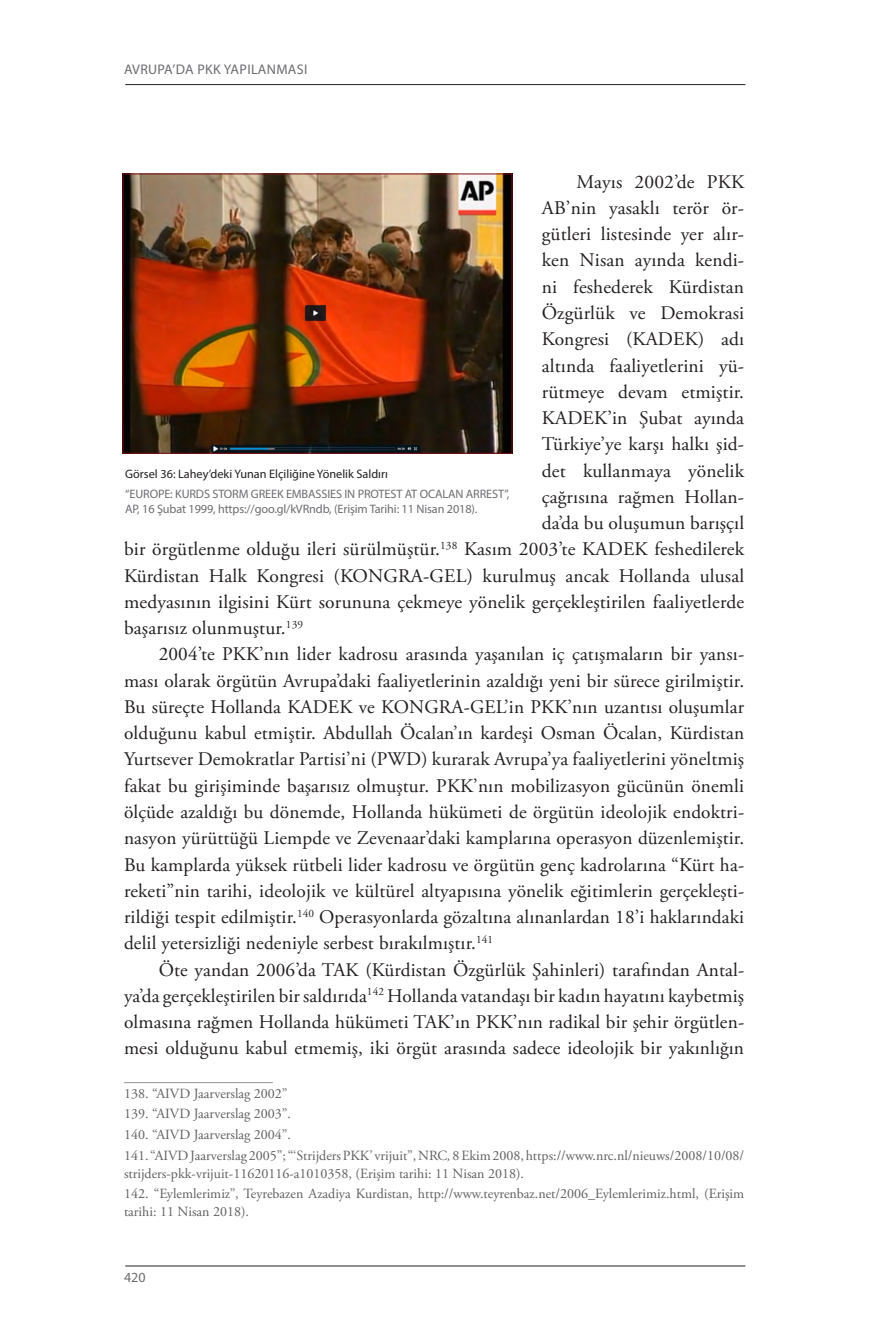
<style>
.page{position:relative;width:893px;height:1340px;background:#fff}
.page>*{position:absolute;margin:0;border:0;box-sizing:border-box;transform-origin:0 0}
.t1{font:19.25px/26.2px "Adobe Garamond Pro";letter-spacing:.01em;color:#231f20;text-align:justify}
.dipnot{font:14px/17.5px "Adobe Garamond Pro";color:#5f5f62}
.t2{font:14px "Myriad Pro";letter-spacing:.025em;color:#6c6d70}
.Resim_Altı{font:12.25px/14.9px "Myriad Pro";letter-spacing:-.01em;color:#6c6d70}
.Resim_Altı-2{font:12.25px "Myriad Pro";color:#231f20}
.s1{font-style:italic}
</style>
<div class="page">
<hr style="left:125px;top:1265px;width:620px;height:1px;background:#231f20">
<hr style="left:125px;top:84px;width:620px;height:1px;background:#231f20">
<hr style="left:124px;top:1082px;width:149px;height:1px;background:#939598">
<img style="left:125px;top:176px;width:385px;height:275px">
<p class="t2" style="left:124px;top:61px;width:185px">AVRUPA’DA PKK YAPILANMASI</p>
<p class="t1" style="left:576px;top:169px;width:169px">Mayıs 2002’de PKK</p>
<p class="t1" style="left:542px;top:195px;width:204px">AB’nin yasaklı terör ör-</p>
<p class="t1" style="left:542px;top:222px;width:204px">gütleri listesinde yer alır-</p>
<p class="t1" style="left:542px;top:248px;width:204px">ken Nisan ayında kendi-</p>
<p class="t1" style="left:542px;top:274px;width:204px">ni feshederek Kürdistan</p>
<p class="t1" style="left:542px;top:300px;width:204px">Özgürlük ve Demokrasi</p>
<p class="t1" style="left:542px;top:327px;width:204px">Kongresi (KADEK) adı</p>
<p class="t1" style="left:542px;top:353px;width:204px">altında faaliyetlerini yü-</p>
<p class="t1" style="left:542px;top:379px;width:204px">rütmeye devam etmiştir.</p>
<p class="t1" style="left:542px;top:405px;width:204px">KADEK’in Şubat ayında</p>
<p class="t1" style="left:542px;top:432px;width:204px">Türkiye’ye karşı halkı şid-</p>
<p class="t1" style="left:542px;top:458px;width:204px">det kullanmaya yönelik</p>
<p class="t1" style="left:542px;top:484px;width:204px">çağrısına rağmen Hollan-</p>
<p class="t1" style="left:542px;top:510px;width:204px">da’da bu oluşumun barışçıl</p>
<p class="t1" style="left:124px;top:537px;width:622px">bir örgütlenme olduğu ileri sürülmüştür.<sup>138</sup> Kasım 2003’te KADEK feshedilerek</p>
<p class="t1" style="left:124px;top:563px;width:622px">Kürdistan Halk Kongresi (KONGRA-GEL) kurulmuş ancak Hollanda ulusal</p>
<p class="t1" style="left:124px;top:589px;width:622px">medyasının ilgisini Kürt sorununa çekmeye yönelik gerçekleştirilen faaliyetlerde</p>
<p class="t1" style="left:124px;top:615px;width:181px">başarısız olunmuştur.<sup>139</sup></p>
<p class="t1" style="left:124px;top:642px;width:622px;text-indent:35px">2004’te PKK’nın lider kadrosu arasında yaşanılan iç çatışmaların bir yansı&shy;ması olarak örgütün Avrupa’daki faaliyetlerinin azaldığı yeni bir sürece girilmiştir.<br>Bu süreçte Hollanda KADEK ve KONGRA-GEL’in PKK’nın uzantısı oluşumlar olduğunu kabul etmiştir. Abdullah Öcalan’ın kardeşi Osman Öcalan, Kürdistan Yurtsever Demokratlar Partisi’ni (PWD) kurarak Avrupa’ya faaliyetlerini yöneltmiş fakat bu girişiminde başarısız olmuştur. PKK’nın mobilizasyon gücünün önemli ölçüde azaldığı bu dönemde, Hollanda hükümeti de örgütün ideolojik endoktri&shy;nasyon yürüttüğü Liempde ve Zevenaar’daki kamplarına operasyon düzenlemiştir.<br>Bu kamplarda yüksek rütbeli lider kadrosu ve örgütün genç kadrolarına “Kürt ha&shy;reketi”nin tarihi, ideolojik ve kültürel altyapısına yönelik eğitimlerin gerçekleşti&shy;rildiği tespit edilmiştir.<sup>140</sup> Operasyonlarda gözaltına alınanlardan 18’i haklarındaki delil yetersizliği nedeniyle serbest bırakılmıştır.<sup>141</sup></p>
<p class="t1" style="left:124px;top:957px;width:622px;text-indent:35px">Öte yandan 2006’da TAK (Kürdistan Özgürlük Şahinleri) tarafından Antal&shy;ya’da gerçekleştirilen bir saldırıda<sup>142</sup> Hollanda vatandaşı bir kadın hayatını kaybetmiş olmasına rağmen Hollanda hükümeti TAK’ın PKK’nın radikal bir şehir örgütlen&shy;mesi olduğunu kabul etmemiş, iki örgüt arasında sadece ideolojik bir yakınlığın</p>
<p class="dipnot" style="left:124px;top:1084px;width:165px">138. “AIVD Jaarverslag 2002”</p>
<p class="dipnot" style="left:124px;top:1105px;width:169px">139. “AIVD Jaarverslag 2003”.</p>
<p class="dipnot" style="left:124px;top:1126px;width:169px">140. “AIVD Jaarverslag 2004”.</p>
<p class="dipnot" style="left:124px;top:1147px;width:622px">141. “AIVD Jaarverslag 2005”; “‘Strijders PKK’ vrijuit”, NRC<span class="s1">,</span> 8 Ekim 2008, https://www.nrc.nl/nieuws/2008/10/08/ strijders-pkk-vrijuit-11620116-a1010358, (Erişim tarihi: 11 Nisan 2018).</p>
<p class="dipnot" style="left:124px;top:1185px;width:622px">142. “Eylemlerimiz”, Teyrebazen Azadiya Kurdistan, http://www.teyrenbaz.net/2006_Eylemlerimiz.html, (Erişim tarihi: 11 Nisan 2018).</p>
<p class="Resim_Altı-2" style="left:125px;top:467px;width:264px">Görsel 36: Lahey’deki Yunan Elçiliğine Yönelik Saldırı</p>
<p class="Resim_Altı" style="left:125px;top:486px;width:385px">“EUROPE: KURDS STORM GREEK EMBASSIES IN PROTEST AT OCALAN ARREST”,<br>AP, 16 Şubat 1999, https://goo.gl/kVRndb, (Erişim Tarihi: 11 Nisan 2018).</p>
<p class="t2" style="left:124px;top:1269px;width:23px">420</p>
</div>
